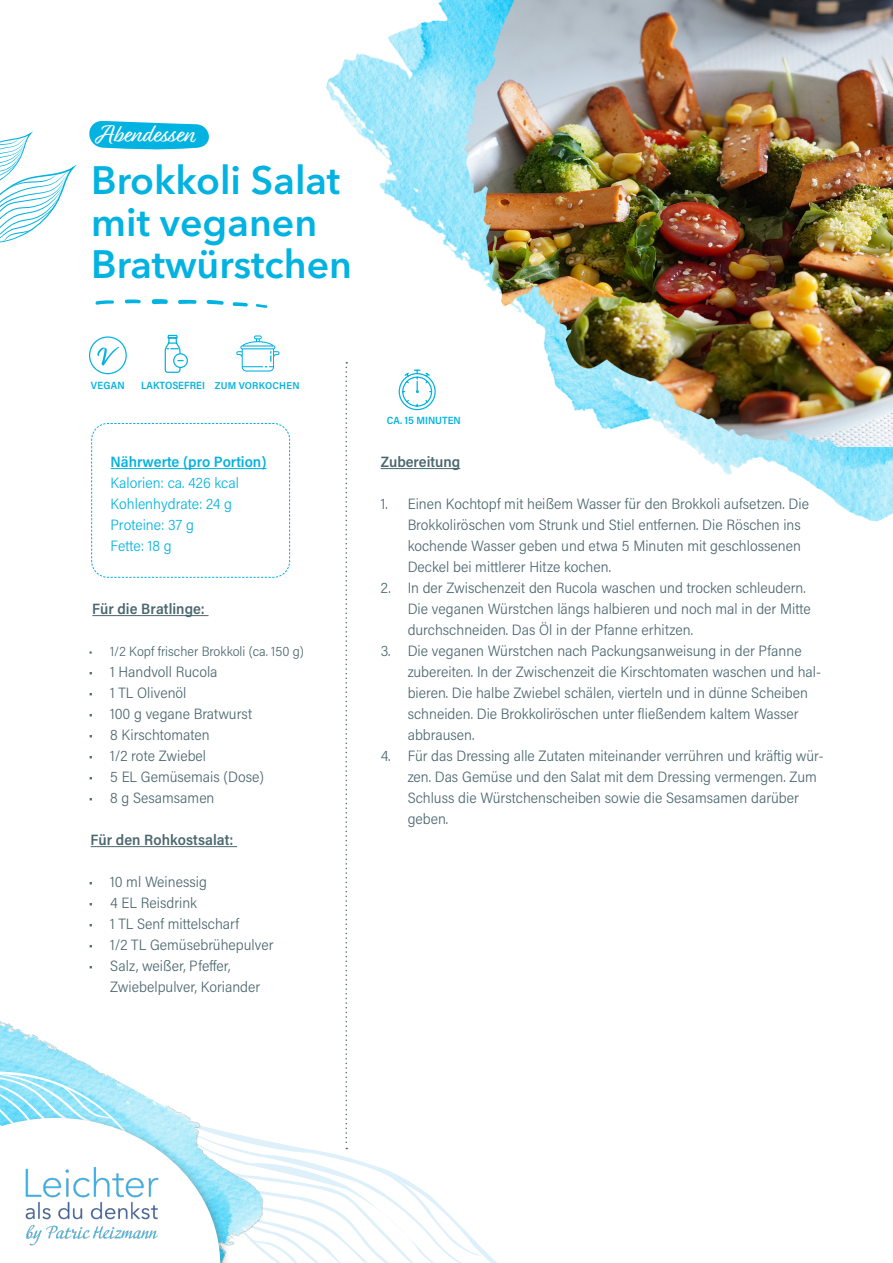
<style>
.page{position:relative;width:893px;height:1263px;background:#fff}
.page>*{position:absolute;margin:0;border:0;box-sizing:border-box;transform-origin:0 0}
.Überschrift_H1{font:600 39.3px/42px "Avenir Next LT Pro";color:#02b2e1}
.t1{font:25.5px "Relation Two";color:#fff}
.t2{font:300 15px/21px "Acumin Pro Semi Cond";color:#4b676f}
.t3{font:300 15px "Acumin Pro Semi Cond";color:#02b2e1}
.Überschrift_H2{font:600 15px "Acumin Pro Semi Cond";color:#4b676f}
.t4{font:600 15px "Acumin Pro Semi Cond";color:#02b2e1}
.t5{font:300 13.5px "Acumin Pro Semi Cond";color:#4b676f}
.t6{font:600 10.5px "Acumin Pro Semi Cond";color:#02b2e1}
.t7{font:600 10.05px "Acumin Pro Semi Cond";letter-spacing:.02em;color:#02b2e1}
</style>
<div class="page">
<svg style="left:0;top:131px;width:77px;height:112px"></svg>
<img style="left:326px;top:0;width:567px;height:522px">
<svg style="left:95px;top:299px;width:173px;height:9px"></svg>
<img style="left:451px;top:0;width:442px;height:446px">
<svg style="left:89px;top:120px;width:120px;height:30px"></svg>
<svg style="left:0;top:334px;width:493px;height:929px"></svg>
<p class="t1" style="left:97px;top:118px;width:98px">Abendessen</p>
<p class="Überschrift_H1" style="left:91px;top:159px;width:262px">Brokkoli Salat mit veganen<br>Bratwürstchen</p>
<p class="t6" style="left:91px;top:378px;width:35px">VEGAN</p>
<p class="t6" style="left:141px;top:378px;width:65px">LAKTOSEFREI</p>
<p class="t7" style="left:215px;top:379px;width:86px">ZUM VORKOCHEN</p>
<p class="t4" style="left:111px;top:451px;width:157px">Nährwerte (pro Portion)</p>
<p class="t3" style="left:111px;top:472px;width:130px">Kalorien: ca. 426 kcal</p>
<p class="t3" style="left:111px;top:493px;width:123px">Kohlenhydrate: 24 g</p>
<p class="t3" style="left:111px;top:514px;width:85px">Proteine: 37 g</p>
<p class="t3" style="left:111px;top:535px;width:63px">Fette: 18 g</p>
<p class="Überschrift_H2" style="left:92px;top:598px;width:114px">Für die Bratlinge:</p>
<p class="t5" style="left:89px;top:642px;width:217px">• 1/2 Kopf frischer Brokkoli (ca. 150 g)</p>
<p class="t2" style="left:89px;top:661px;width:130px">• 1 Handvoll Rucola</p>
<p class="t2" style="left:89px;top:682px;width:99px">• 1 TL Olivenöl</p>
<p class="t2" style="left:89px;top:703px;width:165px">• 100 g vegane Bratwurst</p>
<p class="t2" style="left:89px;top:724px;width:122px">• 8 Kirschtomaten</p>
<p class="t2" style="left:89px;top:745px;width:119px">• 1/2 rote Zwiebel</p>
<p class="t2" style="left:89px;top:766px;width:176px">• 5 EL Gemüsemais (Dose)</p>
<p class="t2" style="left:89px;top:787px;width:127px">• 8 g Sesamsamen</p>
<p class="Überschrift_H2" style="left:91px;top:829px;width:144px">Für den Rohkostsalat:</p>
<p class="t2" style="left:89px;top:871px;width:119px">• 10 ml Weinessig</p>
<p class="t2" style="left:89px;top:892px;width:110px">• 4 EL Reisdrink</p>
<p class="t2" style="left:89px;top:913px;width:152px">• 1 TL Senf mittelscharf</p>
<p class="t2" style="left:89px;top:934px;width:186px">• 1/2 TL Gemüsebrühepulver</p>
<p class="t2" style="left:110px;top:955px;width:152px;text-indent:-21px">• Salz, weißer, Pfeffer,<br>Zwiebelpulver, Koriander</p>
<p class="t6" style="left:387px;top:413px;width:75px">CA. 15 MINUTEN</p>
<p class="Überschrift_H2" style="left:381px;top:451px;width:81px">Zubereitung</p>
<p class="t2" style="left:408px;top:493px;width:403px;text-indent:-27px">1. Einen Kochtopf mit heißem Wasser für den Brokkoli aufsetzen. Die Brokkoliröschen vom Strunk und Stiel entfernen. Die Röschen ins kochende Wasser geben und etwa 5 Minuten mit geschlossenen Deckel bei mittlerer Hitze kochen.</p>
<p class="t2" style="left:408px;top:577px;width:405px;text-indent:-27px">2. In der Zwischenzeit den Rucola waschen und trocken schleudern.<br>Die veganen Würstchen längs halbieren und noch mal in der Mitte durchschneiden. Das Öl in der Pfanne erhitzen.</p>
<p class="t2" style="left:408px;top:640px;width:415px;text-indent:-27px">3. Die veganen Würstchen nach Packungsanweisung in der Pfanne zubereiten. In der Zwischenzeit die Kirschtomaten waschen und hal&shy;bieren. Die halbe Zwiebel schälen, vierteln und in dünne Scheiben schneiden. Die Brokkoliröschen unter fließendem kaltem Wasser abbrausen.</p>
<p class="t2" style="left:408px;top:745px;width:418px;text-indent:-27px">4. Für das Dressing alle Zutaten miteinander verrühren und kräftig wür&shy;zen. Das Gemüse und den Salat mit dem Dressing vermengen. Zum Schluss die Würstchenscheiben sowie die Sesamsamen darüber geben.</p>
</div>
